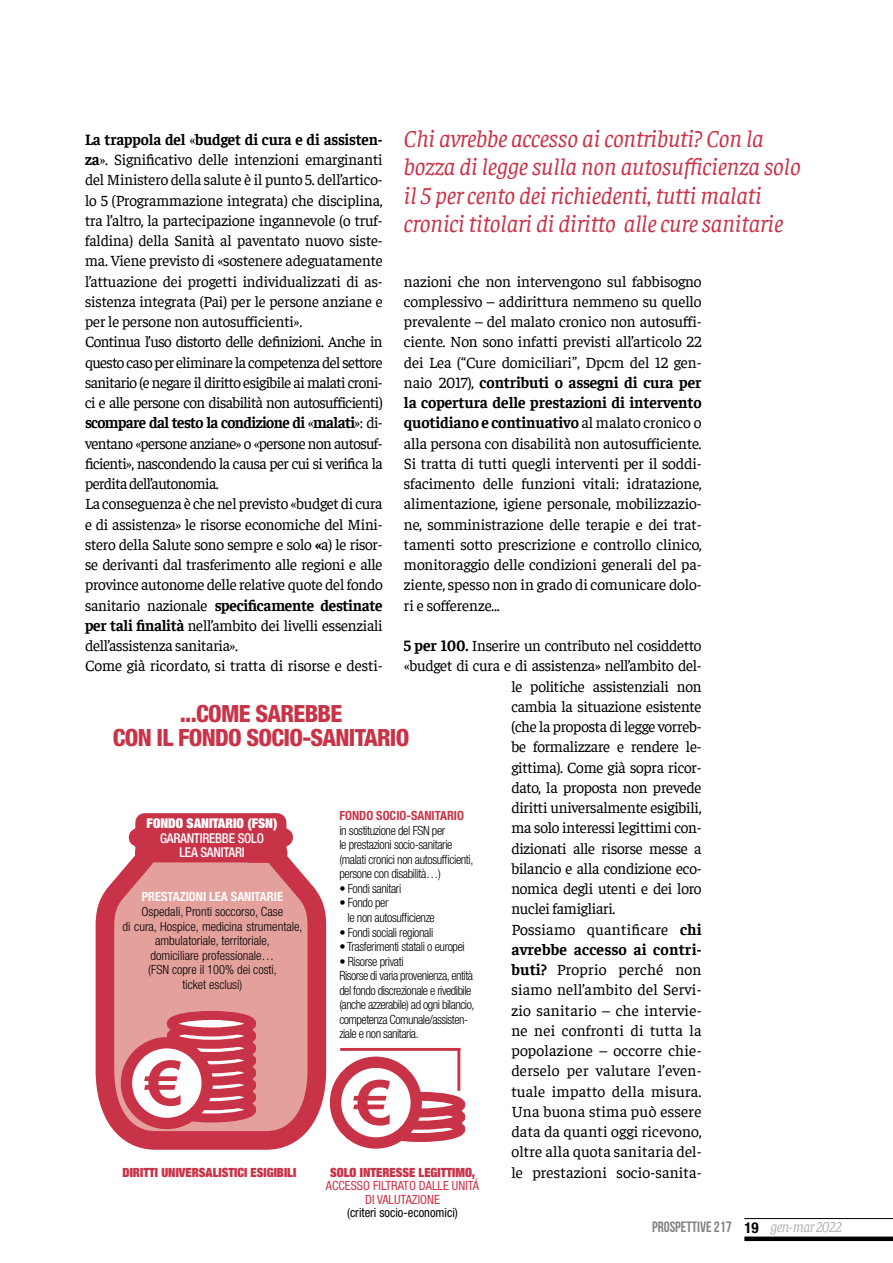
<style>
.page{position:relative;width:893px;height:1263px;background:#fff}
.page>*{position:absolute;margin:0;border:0;box-sizing:border-box;transform-origin:0 0}
.t1{font:italic 24px/28.5px "Faustina";letter-spacing:-.01em;color:#c93348}
.t2{font:800 condensed 23.7px "Helvetica Neue LT Std";letter-spacing:-.03em;color:#c93348}
.t3{font:15.75px/20.2px "Faustina";letter-spacing:-.02em;color:#000}
.t4{font:15.75px "Faustina";letter-spacing:.01em;color:#000}
.t5{font:15.75px "Faustina";letter-spacing:.005em;color:#000}
.t6{font:700 15.75px "Faustina";letter-spacing:.01em;color:#000}
.t7{font:15px "Bebas Neue";color:#818386}
.t8{font:500 condensed 13.5px/14.5px "Helvetica Neue LT Std";letter-spacing:-.02em;color:#fff}
.t9{font:900 condensed 13.5px "Helvetica Neue LT Std";color:#fff}
.t10{font:300 condensed 12.75px/14.5px "Helvetica Neue LT Std";letter-spacing:-.03em;color:#000}
.t11{font:300 condensed 12.75px/14.5px "Helvetica Neue LT Std";color:#000;text-align:center}
.t12{font:900 condensed 12.75px "Helvetica Neue LT Std";color:#c93348}
.t13{font:condensed 12.75px/13px "Helvetica Neue LT Std";color:#c93348;text-align:center}
.t14{font:condensed 12.75px "Helvetica Neue LT Std";color:#000}
.t15{font:700 condensed 12.75px "Helvetica Neue LT Std";color:#fff}
.t16{font:700 condensed 12.75px "Helvetica Neue LT Std";color:#c93348}
.s1{font-weight:700}
.s2{font-style:italic}
.s3{font-family:"Helvetica Neue LT Std";font-weight:700;font-stretch:condensed;color:#000}
.s4{font-family:"Faustina";font-style:italic;color:#aeb0b3}
</style>
<div class="page">
<svg style="left:95px;top:813px;width:240px;height:337px;background:#df8b8f"></svg>
<svg style="left:171px;top:1101px;width:81px;height:17px"></svg>
<div style="left:167px;top:1097px;width:89px;height:25px;border:9px solid #c93348;border-radius:50%"></div>
<svg style="left:171px;top:1089px;width:81px;height:17px"></svg>
<div style="left:167px;top:1085px;width:89px;height:25px;border:9px solid #c93348;border-radius:50%"></div>
<svg style="left:171px;top:1077px;width:81px;height:16px"></svg>
<div style="left:167px;top:1072px;width:89px;height:26px;border:9px solid #c93348;border-radius:50%"></div>
<svg style="left:171px;top:1064px;width:81px;height:17px"></svg>
<div style="left:167px;top:1060px;width:89px;height:25px;border:9px solid #c93348;border-radius:50%"></div>
<svg style="left:171px;top:1052px;width:81px;height:17px"></svg>
<div style="left:167px;top:1048px;width:89px;height:25px;border:9px solid #c93348;border-radius:50%"></div>
<svg style="left:171px;top:1040px;width:81px;height:16px"></svg>
<div style="left:167px;top:1035px;width:89px;height:26px;border:9px solid #c93348;border-radius:50%"></div>
<svg style="left:171px;top:1028px;width:81px;height:16px"></svg>
<div style="left:167px;top:1023px;width:89px;height:26px;border:9px solid #c93348;border-radius:50%"></div>
<svg style="left:171px;top:1015px;width:81px;height:17px"></svg>
<div style="left:167px;top:1011px;width:89px;height:25px;border:9px solid #c93348;border-radius:50%"></div>
<svg style="left:126px;top:1043px;width:81px;height:80px"></svg>
<div style="left:121px;top:1037px;width:92px;height:92px;border:11px solid #c83348;border-radius:50%"></div>
<svg style="left:144px;top:1060px;width:37px;height:46px"></svg>
<svg style="left:380px;top:1121px;width:81px;height:16px"></svg>
<div style="left:376px;top:1116px;width:89px;height:26px;border:9px solid #c93348;border-radius:50%"></div>
<svg style="left:380px;top:1109px;width:81px;height:16px"></svg>
<div style="left:376px;top:1104px;width:89px;height:26px;border:9px solid #c93348;border-radius:50%"></div>
<svg style="left:380px;top:1096px;width:81px;height:17px"></svg>
<div style="left:376px;top:1092px;width:89px;height:25px;border:9px solid #c93348;border-radius:50%"></div>
<svg style="left:336px;top:1062px;width:80px;height:81px"></svg>
<div style="left:330px;top:1056px;width:92px;height:93px;border:11px solid #c83348;border-radius:50%"></div>
<svg style="left:353px;top:1079px;width:37px;height:46px"></svg>
<hr style="left:457px;top:1048px;width:3px;height:43px;background:#c93348">
<hr style="left:340px;top:1048px;width:120px;height:3px;background:#c93348">
<hr style="left:744px;top:1218px;width:149px;height:1px;background:#000">
<div style="left:744px;top:1236px;width:149px;height:5px;background:#000"></div>
<h1 class="t1" style="left:404px;top:123px;width:399px">Chi avrebbe accesso ai contributi? Con la bozza di legge sulla non autosufficienza solo il 5 per cento dei richiedenti, tutti malati cronici titolari di diritto alle cure sanitarie</h1>
<p class="t3" style="left:85px;top:128px;width:299px"><span class="s1">La trappola del</span> «<span class="s1">budget di cura e di assisten&shy;za</span>». Significativo delle intenzioni emarginanti del Ministero della salute è il punto 5. dell’artico&shy;lo 5 (Programmazione integrata) che disciplina, tra l’altro, la partecipazione ingannevole (o truf&shy;faldina) della Sanità al paventato nuovo siste&shy;ma. Viene previsto di «sostenere adeguatamente l’attuazione dei progetti individualizzati di as&shy;sistenza integrata (Pai) per le persone anziane e per le persone non autosufficienti».<br>Continua l’uso distorto delle definizioni. Anche in questo caso per eliminare la competenza del settore sanitario (e negare il diritto esigibile ai malati croni&shy;ci e alle persone con disabilità non autosufficienti) <span class="s1">scompare dal testo la condizione di</span> «<span class="s1">malati</span>»: di&shy;ventano «persone anziane» o «persone non autosuf&shy;ficienti», nascondendo la causa per cui si verifica la perdita dell’autonomia.<br>La conseguenza è che nel previsto «budget di cura e di assistenza» le risorse economiche del Mini&shy;stero della Salute sono sempre e solo <span class="s1">«</span>a) le risor&shy;se derivanti dal trasferimento alle regioni e alle province autonome delle relative quote del fondo sanitario nazionale <span class="s1">specificamente destinate per tali finalità</span> nell’ambito dei livelli essenziali dell’assistenza sanitaria<span class="s2">»</span>.<br>Come già ricordato, si tratta di risorse e desti-</p>
<p class="t3" style="left:404px;top:270px;width:299px;text-align:justify">nazioni che non intervengono sul fabbisogno complessivo – addirittura nemmeno su quello prevalente – del malato cronico non autosuffi&shy;ciente. Non sono infatti previsti all’articolo 22 dei Lea (“Cure domiciliari”, Dpcm del 12 gen&shy;naio 2017), <span class="s1">contributi o assegni di cura per la copertura delle prestazioni di intervento quotidiano e continuativo</span> al malato cronico o alla persona con disabilità non autosufficiente.<br>Si tratta di tutti quegli interventi per il soddi&shy;sfacimento delle funzioni vitali: idratazione, alimentazione, igiene personale, mobilizzazio&shy;ne, somministrazione delle terapie e dei trat&shy;tamenti sotto prescrizione e controllo clinico, monitoraggio delle condizioni generali del pa&shy;ziente, spesso non in grado di comunicare dolo&shy;ri e sofferenze...</p>
<p class="t3" style="left:404px;top:634px;width:299px"><span class="s1">5 per 100.</span> Inserire un contributo nel cosiddetto</p>
<p class="t3" style="left:404px;top:655px;width:299px">«budget di cura e di assistenza» nell’ambito del-</p>
<p class="t3" style="left:511px;top:675px;width:192px">le politiche assistenziali non</p>
<p class="t3" style="left:511px;top:695px;width:192px">cambia la situazione esistente</p>
<p class="t3" style="left:511px;top:715px;width:192px">(che la proposta di legge vorreb-</p>
<p class="t3" style="left:511px;top:736px;width:192px">be formalizzare e rendere le-</p>
<p class="t3" style="left:511px;top:756px;width:192px">gittima). Come già sopra ricor-</p>
<p class="t3" style="left:511px;top:776px;width:192px">dato, la proposta non prevede</p>
<p class="t3" style="left:511px;top:796px;width:192px">diritti universalmente esigibili,</p>
<p class="t3" style="left:511px;top:817px;width:192px">ma solo interessi legittimi con-</p>
<p class="t3" style="left:511px;top:837px;width:192px">dizionati alle risorse messe a</p>
<p class="t3" style="left:511px;top:857px;width:192px">bilancio e alla condizione eco-</p>
<p class="t3" style="left:511px;top:877px;width:192px">nomica degli utenti e dei loro</p>
<p class="t3" style="left:511px;top:898px;width:106px">nuclei famigliari.</p>
<p class="t4" style="left:511px;top:919px;width:192px">Possiamo quantificare <span class="s1">chi</span></p>
<p class="t6" style="left:511px;top:938px;width:192px">avrebbe accesso ai contri-</p>
<p class="t4" style="left:511px;top:959px;width:192px"><span class="s1">buti?</span> Proprio perché non</p>
<p class="t4" style="left:511px;top:979px;width:192px">siamo nell’ambito del Servi-</p>
<p class="t4" style="left:511px;top:1000px;width:192px">zio sanitario – che intervie-</p>
<p class="t4" style="left:511px;top:1020px;width:192px">ne nei confronti di tutta la</p>
<p class="t4" style="left:511px;top:1040px;width:192px">popolazione – occorre chie-</p>
<p class="t4" style="left:511px;top:1060px;width:192px">derselo per valutare l’even-</p>
<p class="t4" style="left:511px;top:1081px;width:192px">tuale impatto della misura.</p>
<p class="t4" style="left:511px;top:1101px;width:192px">Una buona stima può essere</p>
<p class="t4" style="left:511px;top:1121px;width:192px">data da quanti oggi ricevono,</p>
<p class="t4" style="left:511px;top:1141px;width:192px">oltre alla quota sanitaria del-</p>
<p class="t5" style="left:511px;top:1162px;width:188px">le prestazioni socio-sanita---</p>
<h2 class="t2" style="left:180px;top:699px;width:164px">...COME SAREBBE</h2>
<h2 class="t2" style="left:113px;top:723px;width:14px">CON</h2>
<h2 class="t2" style="left:157px;top:723px;width:114px">IL FON DO SOCIO</h2>
<h2 class="t2" style="left:302px;top:723px;width:86px">-SANITARIO</h2>
<p class="t16" style="left:339px;top:808px;width:126px">FONDO SOCIO-SANITARIO</p>
<p class="t10" style="left:339px;top:823px;width:136px">in sostituzione del FSN per<br>le prestazioni socio-sanitarie (malati cronici non autosufficienti, persone con disabilità…)</p>
<p class="t10" style="left:339px;top:881px;width:63px">• Fondi sanitari</p>
<p class="t10" style="left:348px;top:895px;width:89px;text-indent:-8px">• Fondo per<br>le non autosufficienze</p>
<p class="t10" style="left:339px;top:925px;width:95px">• Fondi sociali regionali</p>
<p class="t10" style="left:339px;top:939px;width:127px">• Trasferimenti statali o europei</p>
<p class="t10" style="left:339px;top:954px;width:137px">• Risorse privati<br>Risorse di varia provenienza, entità del fondo discrezionale e rivedibile (anche azzerabile) ad ogni bilancio, competenza Comunale/assisten&shy;ziale e non sanitaria.</p>
<p class="t9" style="left:147px;top:815px;width:15px">FONDO</p>
<p class="t9" style="left:187px;top:815px;width:15px">SANITA</p>
<p class="t9" style="left:226px;top:815px;width:53px">RIO (FSN)</p>
<p class="t8" style="left:179px;top:830px;width:73px;text-indent:-19px">GARANTIREBBE SOLO<br>LEA SANITARI</p>
<p class="t15" style="left:142px;top:889px;width:125px">PRESTAZIONI LEA SANITARIE</p>
<p class="t11" style="left:123px;top:904px;width:182px">Ospedali, Pronti soccorso, Case<br>di cura, Hospice, medicina strumentale, ambulatoriale, territoriale,<br>domiciliare professionale…<br>(FSN copre il 100% dei costi,<br>ticket esclusi)</p>
<p class="t12" style="left:123px;top:1165px;width:175px">DIRITTI UNIVERSALISTICI ESIGIBILI</p>
<p class="t12" style="left:330px;top:1165px;width:146px">SOLO INTERESSE LEGITTIMO,</p>
<p class="t13" style="left:326px;top:1179px;width:155px">ACCESSO FILTRATO DALLE UNITÁ<br>DI VALUTAZIONE</p>
<p class="t14" style="left:347px;top:1205px;width:112px">(criteri socio-economici)</p>
<p class="t7" style="left:652px;top:1219px;width:191px">PROSPETTIVE 217 <span class="s3">19</span> <span class="s4">gen-mar 2022</span></p>
</div>
